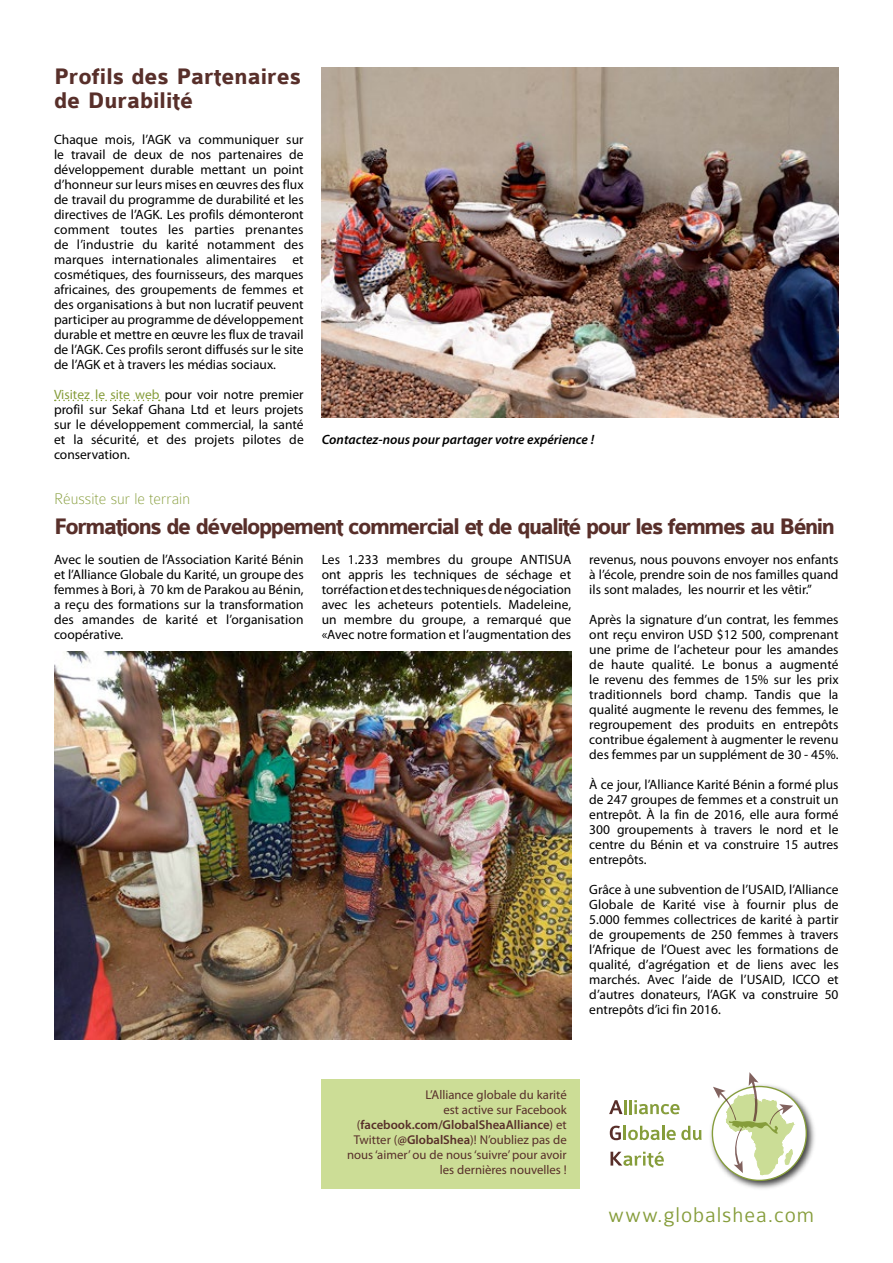
<style>
.page{position:relative;width:893px;height:1263px;background:#fff}
.page>*{position:absolute;margin:0;border:0;box-sizing:border-box;transform-origin:0 0}
.t1{font:700 24px "Colaborate";letter-spacing:-.06em;color:#582f2a}
.t2{font:700 24px/24px "Colaborate";color:#582f2a}
.t3{font:300 22.5px "Colaborate";letter-spacing:.04em;color:#869d3b}
.t4{font:100 16.5px "Colaborate";color:#869d3b}
.t5{font:13.5px/15px "Myriad Pro";color:#000;text-align:justify}
.t6{font:italic 600 13.5px "Myriad Pro";color:#000}
.t7{font:12.75px/15px "Myriad Pro";color:#582f2a;text-align:right}
.s1{color:#869d3b}
.s2{font-weight:600}
</style>
<div class="page">
<svg style="left:609px;top:1100px;width:13px;height:14px"></svg>
<hr style="left:624px;top:1100px;width:3px;height:14px;background:#869d3b">
<hr style="left:629px;top:1100px;width:3px;height:14px;background:#869d3b">
<svg style="left:634px;top:1100px;width:46px;height:14px"></svg>
<svg style="left:610px;top:1126px;width:92px;height:14px"></svg>
<svg style="left:610px;top:1152px;width:54px;height:16px"></svg>
<img style="left:710px;top:1095px;width:105px;height:83px">
<div style="left:712px;top:1086px;width:94px;height:94px;background:#fff;border-radius:50%"></div>
<svg style="left:713px;top:1072px;width:81px;height:117px"></svg>
<div style="left:322px;top:1078px;width:258px;height:110px;background:#ccdd96"></div>
<svg style="left:55px;top:400px;width:105px;height:1px"></svg>
<img style="left:322px;top:67px;width:517px;height:351px">
<img style="left:54px;top:651px;width:517px;height:388px">
<h1 class="t2" style="left:54px;top:65px;width:249px">Profils des Partenaires de Durabilité</h1>
<p class="t5" style="left:54px;top:132px;width:251px">Chaque mois, l’AGK va communiquer sur le travail de deux de nos partenaires de développement durable mettant un point d’honneur sur leurs mises en œuvres des flux de travail du programme de durabilité et les directives de l’AGK. Les profils démonteront comment toutes les parties prenantes de l’industrie du karité notamment des marques internationales alimentaires et cosmétiques, des fournisseurs, des marques africaines, des groupements de femmes et des organisations à but non lucratif peuvent participer au programme de développement durable et mettre en œuvre les flux de travail de l’AGK. Ces profils seront diffusés sur le site de l’AGK et à travers les médias sociaux.</p>
<p class="t5" style="left:54px;top:387px;width:251px"><span class="s1">Visitez le site web</span> pour voir notre premier profil sur Sekaf Ghana Ltd et leurs projets sur le développement commercial, la santé et la sécurité, et des projets pilotes de conservation.</p>
<p class="t6" style="left:322px;top:431px;width:274px">Contactez-nous pour partager votre expérience !</p>
<p class="t4" style="left:54px;top:490px;width:138px">Réussite sur le terrain</p>
<h1 class="t1" style="left:54px;top:514px;width:783px">Formations de développement commercial et de qualité pour les femmes au Bénin</h1>
<p class="t5" style="left:54px;top:552px;width:251px">Avec le soutien de l’Association Karité Bénin et l’Alliance Globale du Karité, un groupe des femmes à Bori, à 70 km de Parakou au Bénin, a reçu des formations sur la transformation des amandes de karité et l’organisation coopérative.</p>
<p class="t5" style="left:322px;top:552px;width:251px">Les 1.233 membres du groupe ANTISUA ont appris les techniques de séchage et torréfaction et des techniques de négociation avec les acheteurs potentiels. Madeleine, un membre du groupe, a remarqué que «Avec notre formation et l’augmentation des</p>
<p class="t5" style="left:589px;top:552px;width:251px">revenus, nous pouvons envoyer nos enfants à l’école, prendre soin de nos familles quand ils sont malades, les nourrir et les vêtir.”</p>
<p class="t5" style="left:589px;top:612px;width:251px">Après la signature d’un contrat, les femmes ont reçu environ USD $12 500, comprenant une prime de l’acheteur pour les amandes de haute qualité. Le bonus a augmenté le revenu des femmes de 15% sur les prix traditionnels bord champ. Tandis que la qualité augmente le revenu des femmes, le regroupement des produits en entrepôts contribue également à augmenter le revenu des femmes par un supplément de 30 - 45%.</p>
<p class="t5" style="left:589px;top:777px;width:251px">À ce jour, l’Alliance Karité Bénin a formé plus de 247 groupes de femmes et a construit un entrepôt. À la fin de 2016, elle aura formé 300 groupements à travers le nord et le centre du Bénin et va construire 15 autres entrepôts.</p>
<p class="t5" style="left:589px;top:882px;width:251px">Grâce à une subvention de l’USAID, l’Alliance Globale de Karité vise à fournir plus de 5.000 femmes collectrices de karité à partir de groupements de 250 femmes à travers l’Afrique de l’Ouest avec les formations de qualité, d’agrégation et de liens avec les marchés. Avec l’aide de l’USAID, ICCO et d’autres donateurs, l’AGK va construire 50 entrepôts d’ici fin 2016.</p>
<p class="t7" style="left:347px;top:1087px;width:221px">L’Alliance globale du karité<br>est active sur Facebook (<span class="s2">facebook.com/GlobalSheaAlliance</span>) et Twitter (<span class="s2">@GlobalShea</span>)! N’oubliez pas de nous ‘aimer’ ou de nous ‘suivre’ pour avoir les dernières nouvelles !</p>
<h2 class="t3" style="left:608px;top:1203px;width:207px">www.globalshea.com</h2>
</div>
